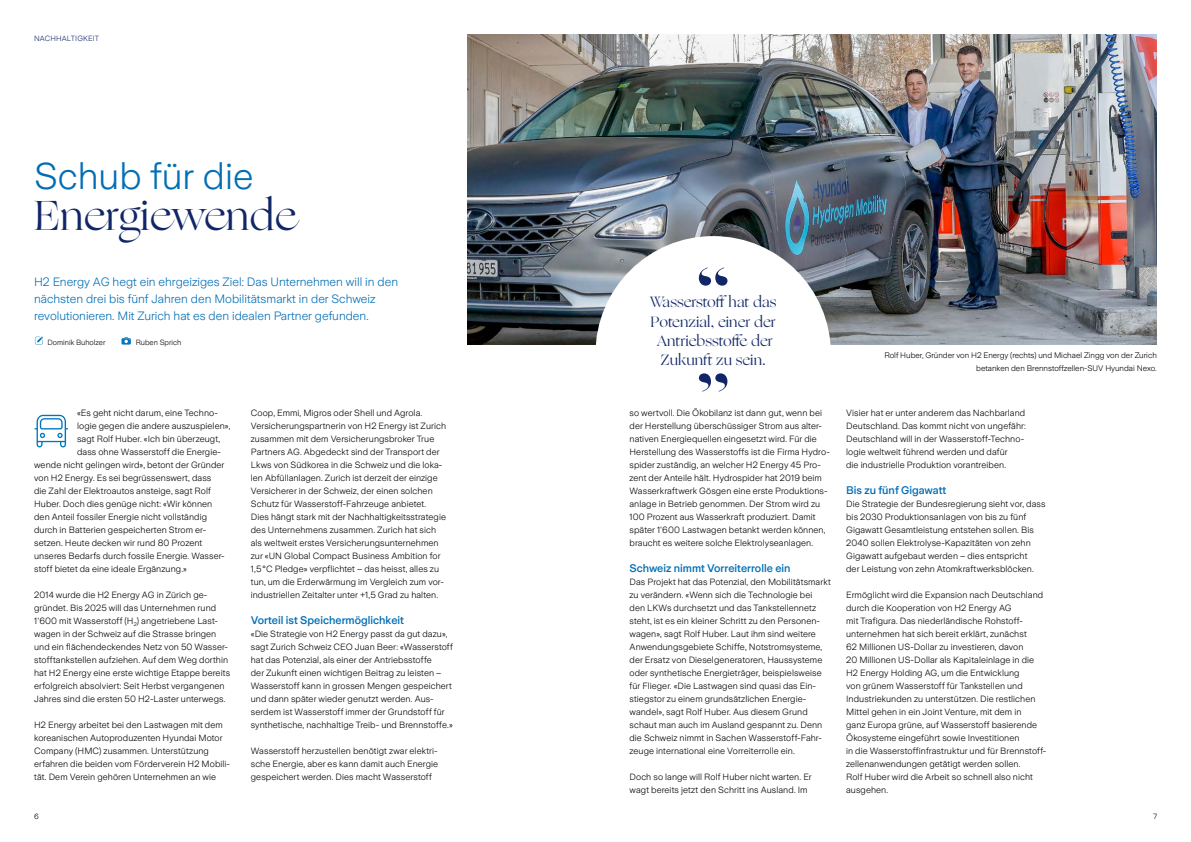
<style>
.page{position:relative;width:1191px;height:842px;background:#fff}
.page>*{position:absolute;margin:0;border:0;box-sizing:border-box;transform-origin:0 0}
.t1{font:42px "Ogg";color:#112666}
.t2{font:300 37px "Zurich Sans";color:#006eb6}
.t3{font:15px/19px "Ogg";color:#112666;text-align:center}
.t4{font:300 12px/17px "Zurich Sans";color:#006eb6}
.t5{font:500 11px "Zurich Sans";color:#006eb6}
.t6{font:300 9px/13px "Zurich Sans";letter-spacing:.01em;color:#000}
.t7{font:300 8px/13px "Zurich Sans";color:#000;text-align:right}
.t8{font:300 7.5px "Zurich Sans";color:#000}
.t9{font:300 7.5px "Zurich Sans";letter-spacing:.02em;color:#112666}
</style>
<div class="page">
<img style="left:467px;top:34px;width:690px;height:311px">
<svg style="left:35px;top:337px;width:8px;height:8px"></svg>
<svg style="left:121px;top:337px;width:10px;height:8px"></svg>
<svg style="left:35px;top:415px;width:33px;height:32px"></svg>
<div style="left:595px;top:236px;width:236px;height:235px;background:#fff;border-radius:50%"></div>
<svg style="left:699px;top:267px;width:28px;height:19px"></svg>
<svg style="left:699px;top:373px;width:28px;height:19px"></svg>
<p class="t9" style="left:34px;top:34px;width:67px">NACHHALTIGKEIT</p>
<h2 class="t2" style="left:34px;top:156px;width:221px">Schub für die</h2>
<h1 class="t1" style="left:34px;top:188px;width:264px">Energiewende</h1>
<h3 class="t4" style="left:34px;top:274px;width:365px">H2 Energy AG hegt ein ehrgeiziges Ziel: Das Unternehmen will in den nächsten drei bis fünf Jahren den Mobilitätsmarkt in der Schweiz revolutionieren. Mit Zurich hat es den idealen Partner gefunden.</h3>
<p class="t8" style="left:47px;top:338px;width:59px">Dominik Buholzer</p>
<p class="t8" style="left:136px;top:338px;width:47px">Ruben Sprich</p>
<p class="t6" style="left:77px;top:407px;width:142px">«Es geht nicht darum, eine Techno-</p>
<p class="t6" style="left:77px;top:420px;width:155px">logie gegen die andere auszuspielen»,</p>
<p class="t6" style="left:77px;top:433px;width:145px">sagt Rolf Huber. «Ich bin überzeugt,</p>
<p class="t6" style="left:77px;top:446px;width:145px">dass ohne Wasserstoff die Energie-</p>
<p class="t6" style="left:34px;top:459px;width:192px">wende nicht gelingen wird», betont der Gründer</p>
<p class="t6" style="left:34px;top:472px;width:179px">von H2 Energy. Es sei begrüssenswert, dass</p>
<p class="t6" style="left:34px;top:485px;width:178px">die Zahl der Elektroautos ansteige, sagt Rolf</p>
<p class="t6" style="left:34px;top:498px;width:180px">Huber. Doch dies genüge nicht: «Wir können</p>
<p class="t6" style="left:34px;top:511px;width:174px">den Anteil fossiler Energie nicht vollständig</p>
<p class="t6" style="left:34px;top:524px;width:173px">durch in Batterien gespeicherten Strom er-</p>
<p class="t6" style="left:34px;top:537px;width:170px">setzen. Heute decken wir rund 80 Prozent</p>
<p class="t6" style="left:34px;top:550px;width:192px">unseres Bedarfs durch fossile Energie. Wasser-</p>
<p class="t6" style="left:34px;top:563px;width:154px">stoff bietet da eine ideale Ergänzung.»</p>
<p class="t6" style="left:34px;top:589px;width:197px">2014 wurde die H2 Energy AG in Zürich ge&shy;gründet. Bis 2025 will das Unternehmen rund 1'600 mit Wasserstoff (H<sub>2</sub>) angetriebene Last&shy;wagen in der Schweiz auf die Strasse bringen und ein flächendeckendes Netz von 50 Wasser&shy;stofftankstellen aufziehen. Auf dem Weg dorthin hat H2 Energy eine erste wichtige Etappe bereits erfolgreich absolviert: Seit Herbst vergangenen Jahres sind die ersten 50 H2-Laster unterwegs.</p>
<p class="t6" style="left:34px;top:719px;width:197px">H2 Energy arbeitet bei den Lastwagen mit dem koreanischen Autoproduzenten Hyundai Motor Company (HMC) zusammen. Unterstützung erfahren die beiden vom Förderverein H2 Mobili&shy;tät. Dem Verein gehören Unternehmen an wie</p>
<p class="t6" style="left:251px;top:407px;width:197px">Coop, Emmi, Migros oder Shell und Agrola.<br>Versicherungspartnerin von H2 Energy ist Zurich zusammen mit dem Versicherungsbroker True Partners AG. Abgedeckt sind der Transport der Lkws von Südkorea in die Schweiz und die loka&shy;len Abfüllanlagen. Zurich ist derzeit der einzige Versicherer in der Schweiz, der einen solchen Schutz für Wasserstoff-Fahrzeuge anbietet.<br>Dies hängt stark mit der Nachhaltigkeitsstrategie des Unternehmens zusammen. Zurich hat sich als weltweit erstes Versicherungsunternehmen zur «UN Global Compact Business Ambition for 1,5°C Pledge» verpflichtet – das heisst, alles zu tun, um die Erderwärmung im Vergleich zum vor&shy;industriellen Zeitalter unter +1,5 Grad zu halten.</p>
<p class="t5" style="left:251px;top:614px;width:155px">Vorteil ist Speichermöglichkeit</p>
<p class="t6" style="left:251px;top:628px;width:204px">«Die Strategie von H2 Energy passt da gut dazu», sagt Zurich Schweiz CEO Juan Beer: «Wasserstoff hat das Potenzial, als einer der Antriebsstoffe<br>der Zukunft einen wichtigen Beitrag zu leisten – Wasserstoff kann in grossen Mengen gespeichert und dann später wieder genutzt werden. Aus&shy;serdem ist Wasserstoff immer der Grundstoff für synthetische, nachhaltige Treib- und Brennstoffe.»</p>
<p class="t6" style="left:251px;top:745px;width:189px;text-align:justify">Wasserstoff herzustellen benötigt zwar elektri&shy;sche Energie, aber es kann damit auch Energie gespeichert werden. Dies macht Wasserstoff</p>
<h3 class="t3" style="left:649px;top:293px;width:128px">Wasserstoff hat das<br>Potenzial, einer der<br>Antriebsstoffe der<br>Zukunft zu sein.</h3>
<p class="t6" style="left:629px;top:407px;width:202px">so wertvoll. Die Ökobilanz ist dann gut, wenn bei der Herstellung überschüssiger Strom aus alter&shy;nativen Energiequellen eingesetzt wird. Für die Herstellung des Wasserstoffs ist die Firma Hydro&shy;spider zuständig, an welcher H2 Energy 45 Pro&shy;zent der Anteile hält. Hydrospider hat 2019 beim Wasserkraftwerk Gösgen eine erste Produktions&shy;anlage in Betrieb genommen. Der Strom wird zu 100 Prozent aus Wasserkraft produziert. Damit später 1'600 Lastwagen betankt werden können, braucht es weitere solche Elektrolyseanlagen.</p>
<p class="t5" style="left:629px;top:562px;width:163px">Schweiz nimmt Vorreiterrolle ein</p>
<p class="t6" style="left:629px;top:576px;width:203px">Das Projekt hat das Potenzial, den Mobilitätsmarkt zu verändern. «Wenn sich die Technologie bei<br>den LKWs durchsetzt und das Tankstellennetz steht, ist es ein kleiner Schritt zu den Personen&shy;wagen», sagt Rolf Huber. Laut ihm sind weitere Anwendungsgebiete Schiffe, Notstromsysteme, der Ersatz von Dieselgeneratoren, Haussysteme oder synthetische Energieträger, beispielsweise für Flieger. «Die Lastwagen sind quasi das Ein&shy;stiegstor zu einem grundsätzlichen Energie&shy;wandel», sagt Rolf Huber. Aus diesem Grund schaut man auch im Ausland gespannt zu. Denn die Schweiz nimmt in Sachen Wasserstoff-Fahr&shy;zeuge international eine Vorreiterrolle ein.</p>
<p class="t6" style="left:629px;top:771px;width:184px">Doch so lange will Rolf Huber nicht warten. Er wagt bereits jetzt den Schritt ins Ausland. Im</p>
<p class="t7" style="left:884px;top:349px;width:274px">Rolf Huber, Gründer von H2 Energy (rechts) und Michael Zingg von der Zurich betanken den Brennstoffzellen-SUV Hyundai Nexo.</p>
<p class="t6" style="left:846px;top:407px;width:181px">Visier hat er unter anderem das Nachbarland Deutschland. Das kommt nicht von ungefähr:<br>Deutschland will in der Wasserstoff-Techno&shy;logie weltweit führend werden und dafür<br>die industrielle Produktion vorantreiben.</p>
<p class="t5" style="left:846px;top:484px;width:102px">Bis zu fünf Gigawatt</p>
<p class="t6" style="left:846px;top:498px;width:201px">Die Strategie der Bundesregierung sieht vor, dass bis 2030 Produktionsanlagen von bis zu fünf Gigawatt Gesamtleistung entstehen sollen. Bis 2040 sollen Elektrolyse-Kapazitäten von zehn Gigawatt aufgebaut werden – dies entspricht<br>der Leistung von zehn Atomkraftwerksblöcken.</p>
<p class="t6" style="left:846px;top:589px;width:202px">Ermöglicht wird die Expansion nach Deutschland durch die Kooperation von H2 Energy AG<br>mit Trafigura. Das niederländische Rohstoff&shy;unternehmen hat sich bereit erklärt, zunächst<br>62 Millionen US-Dollar zu investieren, davon<br>20 Millionen US-Dollar als Kapitaleinlage in die H2 Energy Holding AG, um die Entwicklung<br>von grünem Wasserstoff für Tankstellen und Industriekunden zu unterstützen. Die restlichen Mittel gehen in ein Joint Venture, mit dem in<br>ganz Europa grüne, auf Wasserstoff basierende Ökosysteme eingeführt sowie Investitionen<br>in die Wasserstoffinfrastruktur und für Brennstoff&shy;zellenanwendungen getätigt werden sollen.<br>Rolf Huber wird die Arbeit so schnell also nicht ausgehen.</p>
<p class="t8" style="left:34px;top:813px;width:6px">6</p>
<p class="t8" style="left:1153px;top:813px;width:5px">7</p>
</div>
